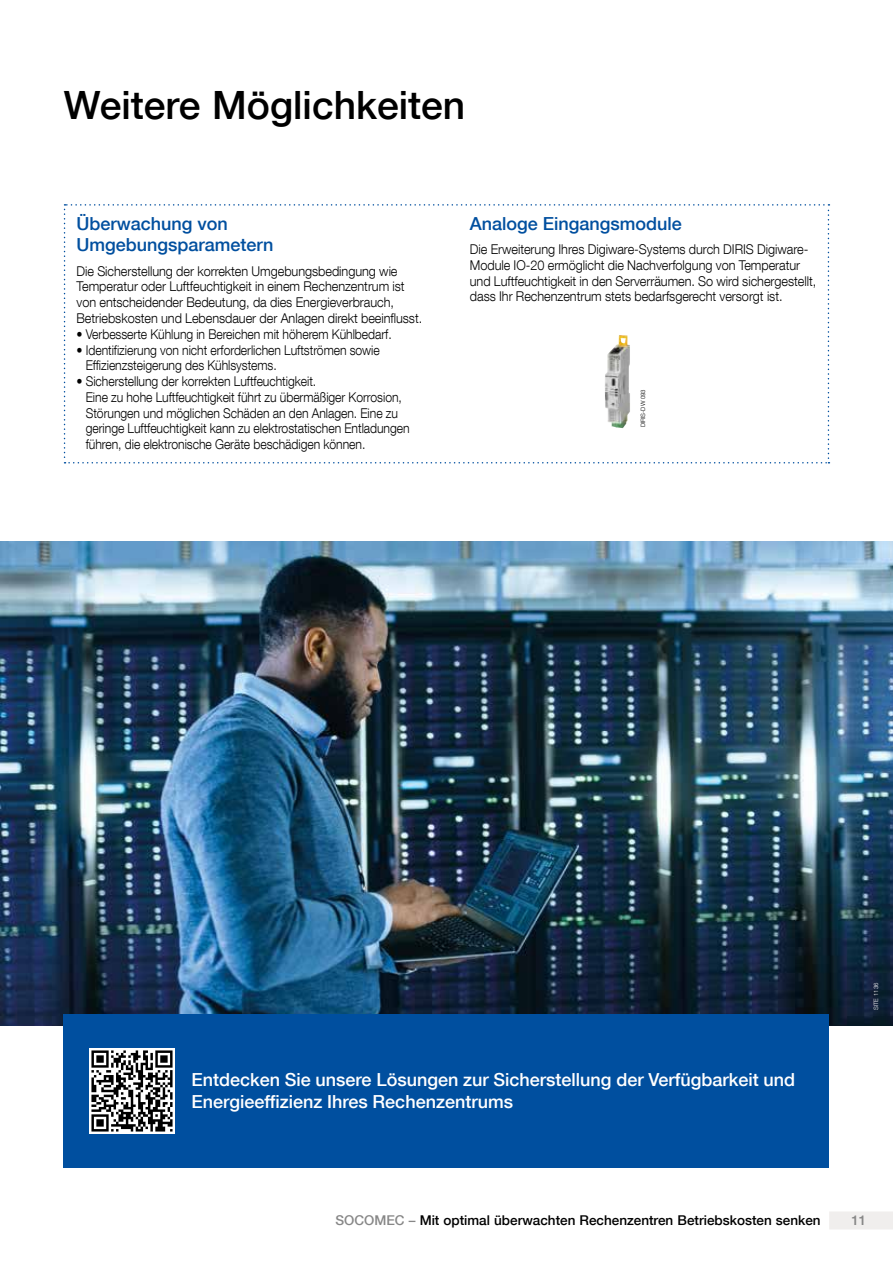
<style>
.page{position:relative;width:893px;height:1263px;background:#fff}
.page>*{position:absolute;margin:0;border:0;box-sizing:border-box;transform-origin:0 0}
.t1{font:500 39px "Helvetica Neue LT Com";color:#000}
.t2{font:500 18px/21.8px "Helvetica Neue LT Com";color:#fff}
.t3{font:500 18px/21.8px "Helvetica Neue LT Com";color:#004f9f}
.t4{font:300 13.5px/15.8px "Helvetica Neue LT Com";letter-spacing:-.005em;color:#000;scale:.94 1}
.t5{font:300 13.5px/15.8px "Helvetica Neue LT Com";letter-spacing:-.005em;color:#000;scale:.9 1}
.t6{font:500 13.5px "Helvetica Neue LT Com";color:#000}
.t7{font:500 13.5px "Helvetica Neue LT Com";color:#878787}
.t8{font:300 6px "Helvetica Neue LT Com";color:#000}
.t9{font:300 6px "Helvetica Neue LT Com";color:#fff}
.s1{color:#878787}
</style>
<div class="page">
<div style="left:829px;top:1211px;width:64px;height:18px;background:#f0eeed"></div>
<svg style="left:64px;top:204px;width:765px;height:259px"></svg>
<img style="left:605px;top:335px;width:25px;height:93px">
<img style="left:0;top:541px;width:893px;height:485px">
<div style="left:64px;top:1014px;width:765px;height:153px;background:#004f9f"></div>
<img style="left:89px;top:1048px;width:85px;height:85px">
<h1 class="t1" style="left:64px;top:82px;width:403px">Weitere Möglichkeiten</h1>
<h2 class="t3" style="left:77px;top:212px;width:199px">Überwachung von<br>Umgebungsparametern</h2>
<p class="t4" style="left:77px;top:263px;width:369px">Die Sicherstellung der korrekten Umgebungsbedingung wie Temperatur oder Luftfeuchtigkeit in einem Rechenzentrum ist von entscheidender Bedeutung, da dies Energieverbrauch, Betriebskosten und Lebensdauer der Anlagen direkt beeinflusst.</p>
<p class="t5" style="left:77px;top:326px;width:352px">• Verbesserte Kühlung in Bereichen mit höherem Kühlbedarf.</p>
<p class="t5" style="left:86px;top:342px;width:328px;text-indent:-9px">• Identifizierung von nicht erforderlichen Luftströmen sowie<br>Effizienzsteigerung des Kühlsystems.</p>
<p class="t5" style="left:86px;top:373px;width:361px;text-indent:-9px">• Sicherstellung der korrekten Luftfeuchtigkeit.<br>Eine zu hohe Luftfeuchtigkeit führt zu übermäßiger Korrosion, Störungen und möglichen Schäden an den Anlagen. Eine zu geringe Luftfeuchtigkeit kann zu elektrostatischen Entladungen führen, die elektronische Geräte beschädigen können.</p>
<h2 class="t3" style="left:470px;top:212px;width:213px">Analoge Eingangsmodule</h2>
<p class="t4" style="left:470px;top:241px;width:370px">Die Erweiterung Ihres Digiware-Systems durch DIRIS Digiware-Module IO-20 ermöglicht die Nachverfolgung von Temperatur und Luftfeuchtigkeit in den Serverräumen. So wird sichergestellt, dass Ihr Rechenzentrum stets bedarfsgerecht versorgt ist.</p>
<p class="t8" style="left:639px;top:427px;width:40px;rotate:-90deg">DIRIS-DW 093</p>
<h2 class="t2" style="left:191px;top:1069px;width:605px">Entdecken Sie unsere Lösungen zur Sicherstellung der Verfügbarkeit und<br>Energieeffizienz Ihres Rechenzentrums</h2>
<p class="t9" style="left:872px;top:1010px;width:29px;rotate:-90deg">SITE 1136</p>
<p class="t6" style="left:335px;top:1212px;width:487px"><span class="s1">SOCOMEC –</span> Mit optimal überwachten Rechenzentren Betriebskosten senken</p>
<p class="t7" style="left:851px;top:1212px;width:17px">11</p>
</div>
